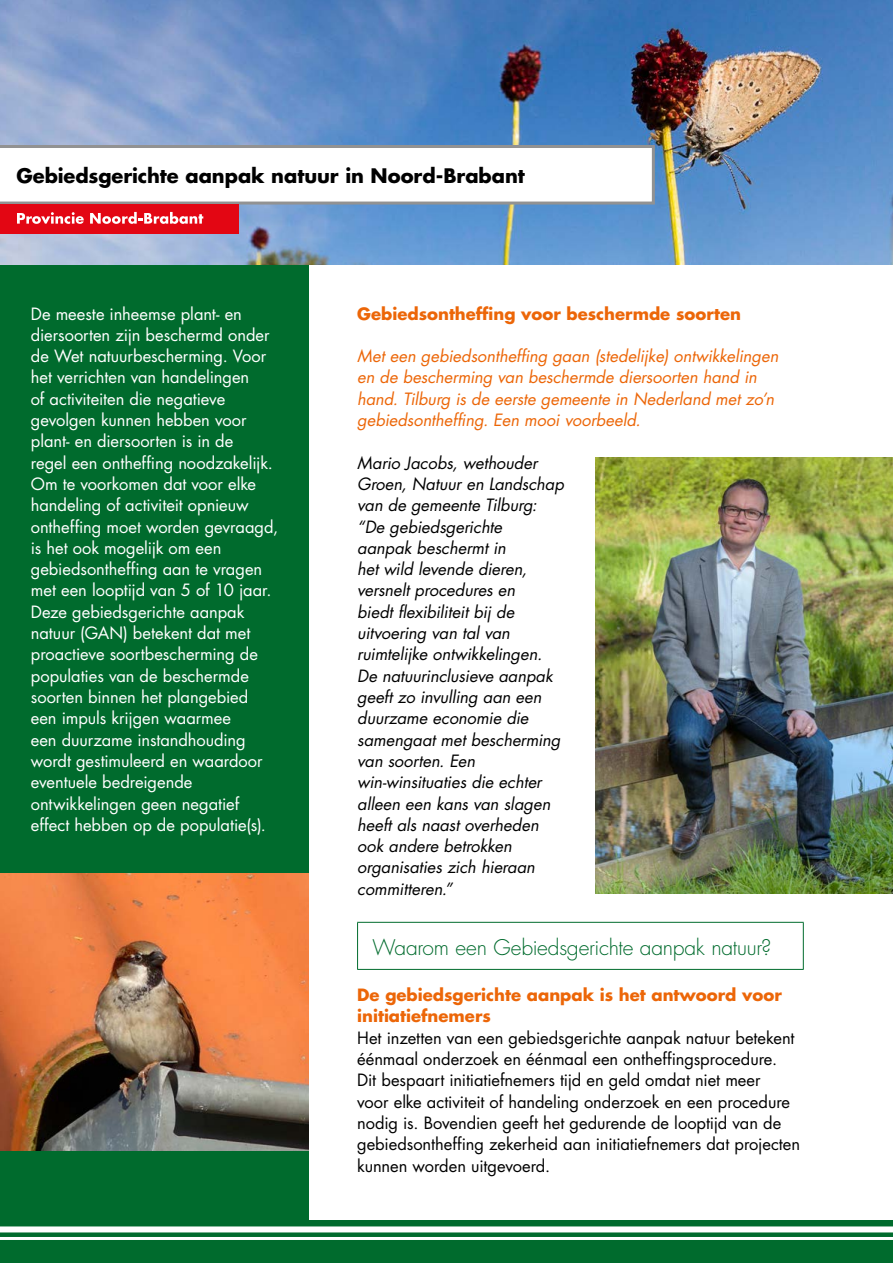
<style>
.page{position:relative;width:893px;height:1263px;background:#fff}
.page>*{position:absolute;margin:0;border:0;box-sizing:border-box;transform-origin:0 0}
.t1{font:300 21px "Futura Std";letter-spacing:-.015em;color:#006b2d}
.t2{font:700 19.5px "Futura Std";letter-spacing:-.005em;color:#000}
.t3{font:16.5px/21.3px "Futura Std";color:#fff}
.t4{font:italic 16.5px/21.3px "Futura Std";letter-spacing:-.005em;color:#000}
.t5{font:16.5px/21.3px "Futura Std";color:#000}
.t6{font:italic 16.5px/21.3px "Futura Std";letter-spacing:-.005em;color:#ec6608}
.t7{font:700 16.5px/21.3px "Futura Std";color:#ec6608}
</style>
<div class="page">
<div style="left:0;top:229px;width:308px;height:1034px;background:#006b2d"></div>
<img style="left:0;top:0;width:893px;height:265px">
<img style="left:0;top:873px;width:308px;height:277px">
<div style="left:0;top:1220px;width:893px;height:43px;background:#006b2d"></div>
<hr style="left:357px;top:922px;width:447px;height:1px;background:#006b2d">
<hr style="left:357px;top:923px;width:1px;height:46px;background:#006b2d">
<hr style="left:803px;top:923px;width:1px;height:46px;background:#006b2d">
<hr style="left:357px;top:969px;width:447px;height:1px;background:#006b2d">
<div style="left:0;top:1226px;width:893px;height:6px;background:#fff"></div>
<hr style="left:0;top:1237px;width:893px;height:3px;background:#fff">
<svg style="left:0;top:145px;width:655px;height:60px"></svg>
<div style="left:0;top:205px;width:238px;height:29px;background:#e30613"></div>
<svg style="left:17px;top:212px;width:67px;height:12px"></svg>
<svg style="left:90px;top:212px;width:113px;height:12px"></svg>
<img style="left:595px;top:457px;width:298px;height:436px">
<p class="t2" style="left:16px;top:163px;width:510px">Gebiedsgerichte aanpak natuur in Noord-Brabant</p>
<p class="t3" style="left:31px;top:303px;width:249px">De meeste inheemse plant- en diersoorten zijn beschermd onder de Wet natuurbescherming. Voor het verrichten van handelingen<br>of activiteiten die negatieve gevolgen kunnen hebben voor plant- en diersoorten is in de<br>regel een ontheffing noodzakelijk.<br>Om te voorkomen dat voor elke handeling of activiteit opnieuw ontheffing moet worden gevraagd, is het ook mogelijk om een gebiedsontheffing aan te vragen met een looptijd van 5 of 10 jaar.<br>Deze gebiedsgerichte aanpak natuur (GAN) betekent dat met proactieve soortbescherming de populaties van de beschermde soorten binnen het plangebied een impuls krijgen waarmee<br>een duurzame instandhouding wordt gestimuleerd en waardoor eventuele bedreigende ontwikkelingen geen negatief effect hebben op de populatie(s).</p>
<p class="t7" style="left:357px;top:302px;width:385px">Gebiedsontheffing voor beschermde soorten</p>
<p class="t6" style="left:357px;top:346px;width:423px">Met een gebiedsontheffing gaan (stedelijke) ontwikkelingen en de bescherming van beschermde diersoorten hand in hand. Tilburg is de eerste gemeente in Nederland met zo’n gebiedsontheffing. Een mooi voorbeeld.</p>
<p class="t4" style="left:357px;top:452px;width:208px">Mario Jacobs, wethouder<br>Groen, Natuur en Landschap van de gemeente Tilburg: “De gebiedsgerichte<br>aanpak beschermt in<br>het wild levende dieren, versnelt procedures en<br>biedt flexibiliteit bij de uitvoering van tal van ruimtelijke ontwikkelingen.<br>De natuurinclusieve aanpak geeft zo invulling aan een duurzame economie die samengaat met bescherming van soorten. Een win-winsituaties die echter alleen een kans van slagen heeft als naast overheden ook andere betrokken organisaties zich hieraan committeren.”</p>
<p class="t1" style="left:372px;top:934px;width:401px">Waarom een Gebiedsgerichte aanpak natuur?</p>
<p class="t7" style="left:357px;top:984px;width:426px">De gebiedsgerichte aanpak is het antwoord voor initiatiefnemers</p>
<p class="t5" style="left:357px;top:1027px;width:444px">Het inzetten van een gebiedsgerichte aanpak natuur betekent éénmaal onderzoek en éénmaal een ontheffingsprocedure.<br>Dit bespaart initiatiefnemers tijd en geld omdat niet meer<br>voor elke activiteit of handeling onderzoek en een procedure nodig is. Bovendien geeft het gedurende de looptijd van de gebiedsontheffing zekerheid aan initiatiefnemers dat projecten kunnen worden uitgevoerd.</p>
</div>
